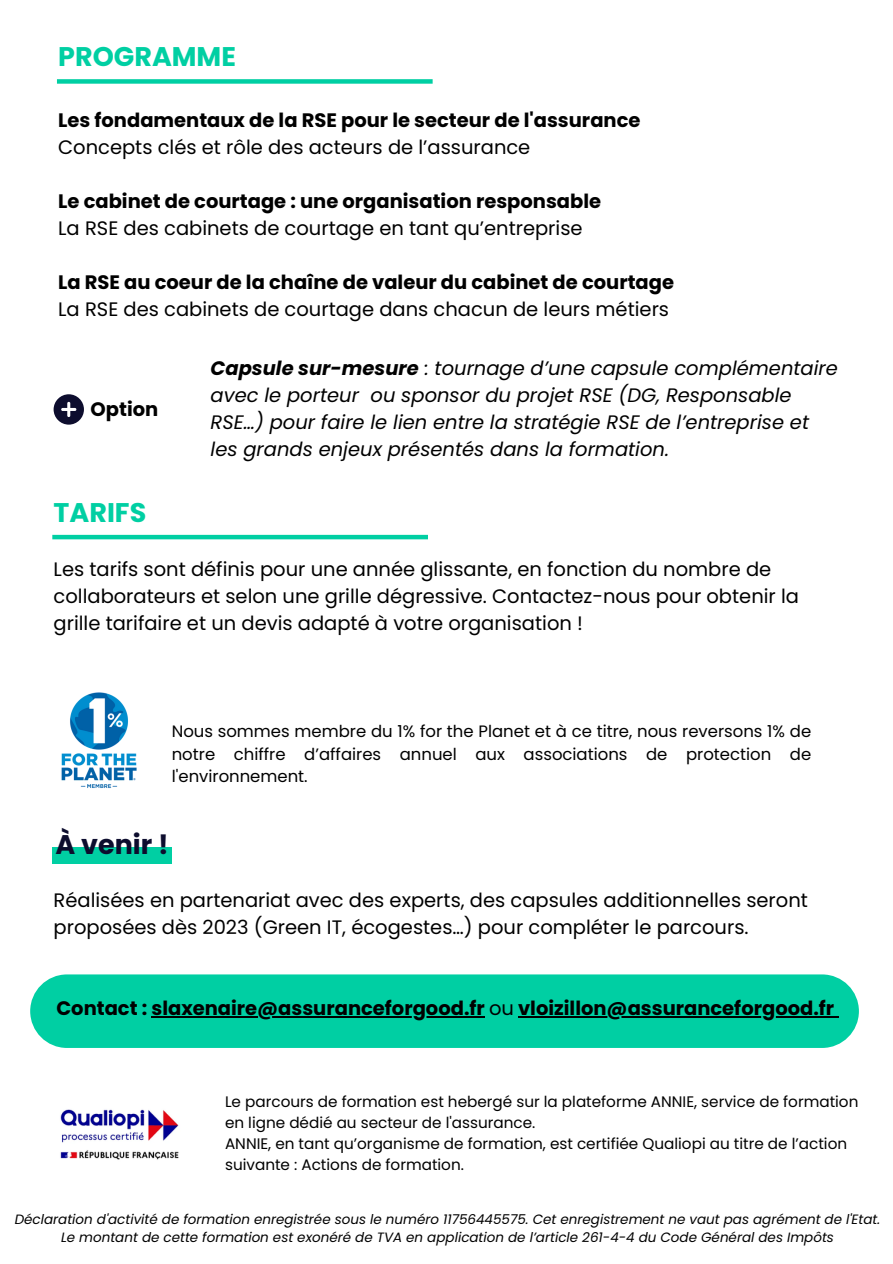
<style>
.page{position:relative;width:893px;height:1264px;background:#fff}
.page>*{position:absolute;margin:0;border:0;box-sizing:border-box;transform-origin:0 0}
.t1{font:700 27px "Poppins";color:#00cfa3}
.t2{font:700 27px "Poppins";color:#0d0d2e}
.t3{font:19.5px/27px "Poppins";color:#000}
.t4{font:700 19.5px "Poppins";color:#000}
.t5{font:italic 19.5px/27px "Poppins";color:#000}
.t6{font:16.5px/22.5px "Poppins";color:#000;text-align:justify}
.t7{font:15.3px/21.1px "Poppins";color:#000}
.t8{font:italic 13.5px/18px "Poppins";color:#000;text-align:center}
.s1{font-weight:700}
.s2{font-weight:400}
</style>
<div class="page">
<div style="left:57px;top:79px;width:375px;height:5px;background:#00cfa3"></div>
<svg style="left:54px;top:394px;width:30px;height:30px"></svg>
<hr style="left:52px;top:535px;width:376px;height:4px;background:#00cfa3">
<div style="left:52px;top:846px;width:120px;height:17px;background:#00cfa3"></div>
<div style="left:30px;top:974px;width:828px;height:73px;background:#00cfa3;border-radius:37px"></div>
<img style="left:60px;top:1109px;width:119px;height:51px">
<hr style="left:151px;top:1016px;width:334px;height:1px;background:#000">
<hr style="left:518px;top:1016px;width:316px;height:1px;background:#000">
<img style="left:61px;top:692px;width:76px;height:96px">
<h1 class="t1" style="left:58px;top:38px;width:179px">PROGRAMME</h1>
<p class="t4" style="left:58px;top:106px;width:583px">Les fondamentaux de la RSE pour le secteur de l'assurance</p>
<p class="t3" style="left:58px;top:133px;width:473px">Concepts clés et rôle des acteurs de l’assurance</p>
<p class="t4" style="left:58px;top:187px;width:544px">Le cabinet de courtage : une organisation responsable</p>
<p class="t3" style="left:58px;top:214px;width:526px">La RSE des cabinets de courtage en tant qu’entreprise</p>
<p class="t4" style="left:58px;top:268px;width:617px">La RSE au coeur de la chaîne de valeur du cabinet de courtage</p>
<p class="t3" style="left:58px;top:295px;width:612px">La RSE des cabinets de courtage dans chacun de leurs métiers</p>
<p class="t5" style="left:210px;top:354px;width:628px"><span class="s1">Capsule sur-mesure</span> : tournage d’une capsule complémentaire avec le porteur ou sponsor du projet RSE (DG, Responsable RSE…) pour faire le lien entre la stratégie RSE de l’entreprise et les grands enjeux présentés dans la formation.</p>
<p class="t4" style="left:91px;top:395px;width:69px">Option</p>
<h1 class="t1" style="left:54px;top:493px;width:94px">TARIFS</h1>
<p class="t3" style="left:54px;top:556px;width:746px">Les tarifs sont définis pour une année glissante, en fonction du nombre de collaborateurs et selon une grille dégressive. Contactez-nous pour obtenir la grille tarifaire et un devis adapté à votre organisation !</p>
<p class="t6" style="left:172px;top:720px;width:641px">Nous sommes membre du 1% for the Planet et à ce titre, nous reversons 1% de notre chiffre d’affaires annuel aux associations de protection de l'environnement.</p>
<h1 class="t2" style="left:56px;top:825px;width:115px">À venir !</h1>
<p class="t3" style="left:54px;top:886px;width:755px">Réalisées en partenariat avec des experts, des capsules additionnelles seront proposées dès 2023 (Green IT, écogestes…) pour compléter le parcours.</p>
<p class="t4" style="left:56px;top:994px;width:779px">Contact : slaxenaire@assuranceforgood.fr <span class="s2">ou</span> vloizillon@assuranceforgood.fr</p>
<p class="t7" style="left:225px;top:1090px;width:635px">Le parcours de formation est hebergé sur la plateforme ANNIE, service de formation en ligne dédié au secteur de l'assurance.<br>ANNIE, en tant qu’organisme de formation, est certifiée Qualiopi au titre de l’action suivante : Actions de formation.</p>
<p class="t8" style="left:15px;top:1209px;width:867px">Déclaration d'activité de formation enregistrée sous le numéro 11756445575. Cet enregistrement ne vaut pas agrément de l'Etat.<br>Le montant de cette formation est exonéré de TVA en application de l’article 261-4-4 du Code Général des Impôts</p>
</div>
